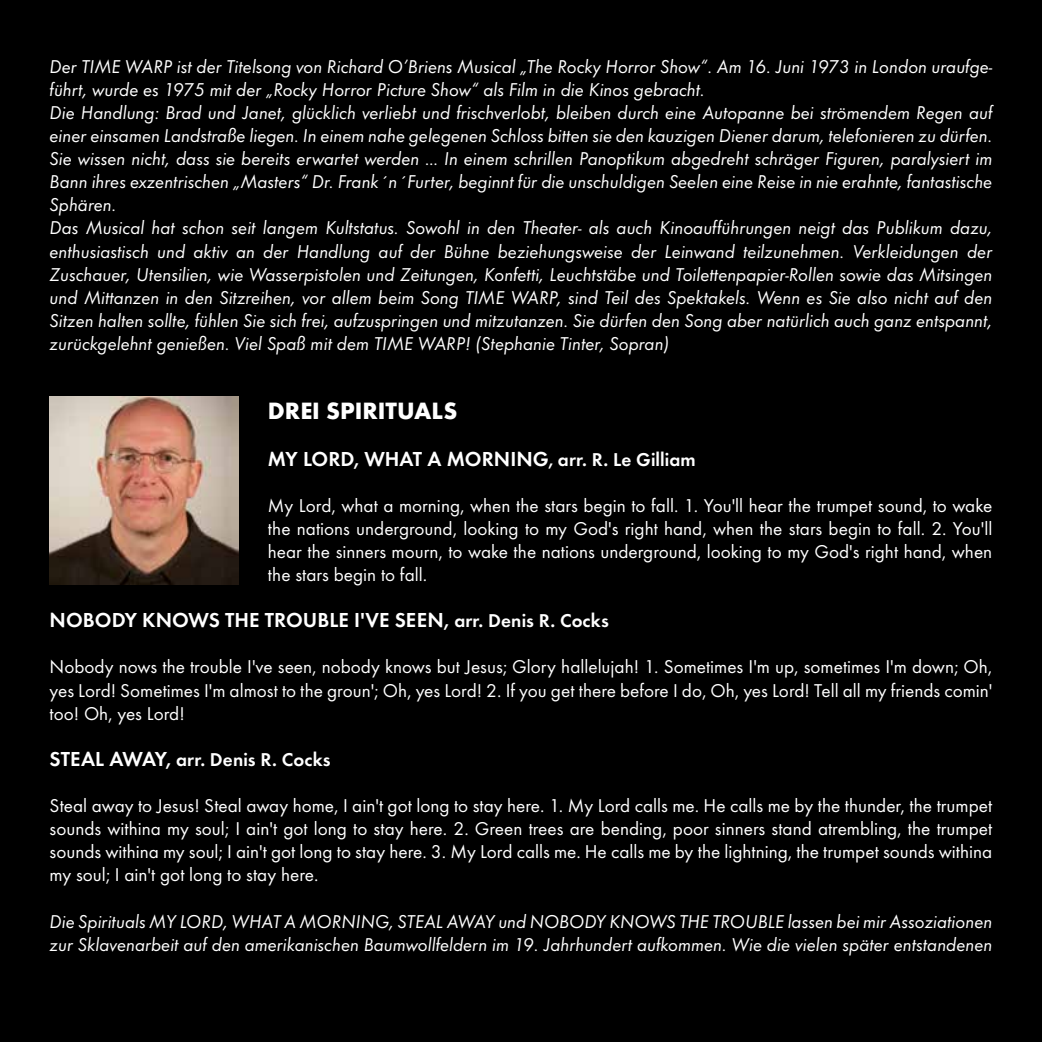
<style>
.page{position:relative;width:1042px;height:1042px;background:#000}
.page>*{position:absolute;margin:0;border:0;box-sizing:border-box;transform-origin:0 0}
.t1{font:700 24.5px "Futura T";color:#fff}
.t2{font:600 21px "Futura T";letter-spacing:.005em;color:#fff}
.t3{font:italic 19.25px/23.1px "Futura T";color:#fff}
.t4{font:19.25px/23.1px "Futura T";color:#fff;text-align:justify}
.t5{font:600 19.25px "Futura T";letter-spacing:.005em;color:#fff}
.s1{font-size:19.25px}
.s2{font-size:21px}
</style>
<div class="page">
<img style="left:50px;top:396px;width:188px;height:189px">
<p class="t3" style="left:50px;top:55px;width:944px">Der TIME WARP ist der Titelsong von Richard O’Briens Musical „The Rocky Horror Show“. Am 16. Juni 1973 in London uraufge&shy;führt, wurde es 1975 mit der „Rocky Horror Picture Show“ als Film in die Kinos gebracht.<br>Die Handlung: Brad und Janet, glücklich verliebt und frischverlobt, bleiben durch eine Autopanne bei strömendem Regen auf einer einsamen Landstraße liegen. In einem nahe gelegenen Schloss bitten sie den kauzigen Diener darum, telefonieren zu dürfen.<br>Sie wissen nicht, dass sie bereits erwartet werden … In einem schrillen Panoptikum abgedreht schräger Figuren, paralysiert im Bann ihres exzentrischen „Masters“ Dr. Frank´n´Furter, beginnt für die unschuldigen Seelen eine Reise in nie erahnte, fantastische Sphären.<br>Das Musical hat schon seit langem Kultstatus. Sowohl in den Theater- als auch Kinoaufführungen neigt das Publikum dazu, enthusiastisch und aktiv an der Handlung auf der Bühne beziehungsweise der Leinwand teilzunehmen. Verkleidungen der Zuschauer, Utensilien, wie Wasserpistolen und Zeitungen, Konfetti, Leuchtstäbe und Toilettenpapier-Rollen sowie das Mitsingen und Mittanzen in den Sitzreihen, vor allem beim Song TIME WARP, sind Teil des Spektakels. Wenn es Sie also nicht auf den Sitzen halten sollte, fühlen Sie sich frei, aufzuspringen und mitzutanzen. Sie dürfen den Song aber natürlich auch ganz entspannt, zurückgelehnt genießen. Viel Spaß mit dem TIME WARP! (Stephanie Tinter, Sopran)</p>
<p class="t1" style="left:268px;top:397px;width:191px">DREI SPIRITUALS</p>
<p class="t2" style="left:268px;top:446px;width:429px">MY LORD, WHAT A MORNING<span class="s1">, arr. R. Le Gilliam</span></p>
<p class="t4" style="left:268px;top:493px;width:726px">My Lord, what a morning, when the stars begin to fall. 1. You'll hear the trumpet sound, to wake the nations underground, looking to my God's right hand, when the stars begin to fall. 2. You'll hear the sinners mourn, to wake the nations underground, looking to my God's right hand, when the stars begin to fall.</p>
<p class="t2" style="left:50px;top:608px;width:561px">NOBODY KNOWS THE TROUBLE I'VE SEEN, <span class="s1">arr. Denis R. Cocks</span></p>
<p class="t4" style="left:50px;top:655px;width:944px">Nobody nows the trouble I've seen, nobody knows but Jesus; Glory hallelujah! 1. Sometimes I'm up, sometimes I'm down; Oh, yes Lord! Sometimes I'm almost to the groun'; Oh, yes Lord! 2. If you get there before I do, Oh, yes Lord! Tell all my friends comin' too! Oh, yes Lord!</p>
<p class="t5" style="left:50px;top:748px;width:282px"><span class="s2">STEAL AWAY,</span> arr. Denis R. Cocks</p>
<p class="t4" style="left:50px;top:794px;width:944px">Steal away to Jesus! Steal away home, I ain't got long to stay here. 1. My Lord calls me. He calls me by the thunder, the trumpet sounds withina my soul; I ain't got long to stay here. 2. Green trees are bending, poor sinners stand atrembling, the trumpet sounds withina my soul; I ain't got long to stay here. 3. My Lord calls me. He calls me by the lightning, the trumpet sounds withina my soul; I ain't got long to stay here.</p>
<p class="t3" style="left:50px;top:909px;width:944px">Die Spirituals MY LORD, WHAT A MORNING, STEAL AWAY und NOBODY KNOWS THE TROUBLE lassen bei mir Assoziationen zur Sklavenarbeit auf den amerikanischen Baumwollfeldern im 19. Jahrhundert aufkommen. Wie die vielen später entstandenen</p>
</div>
